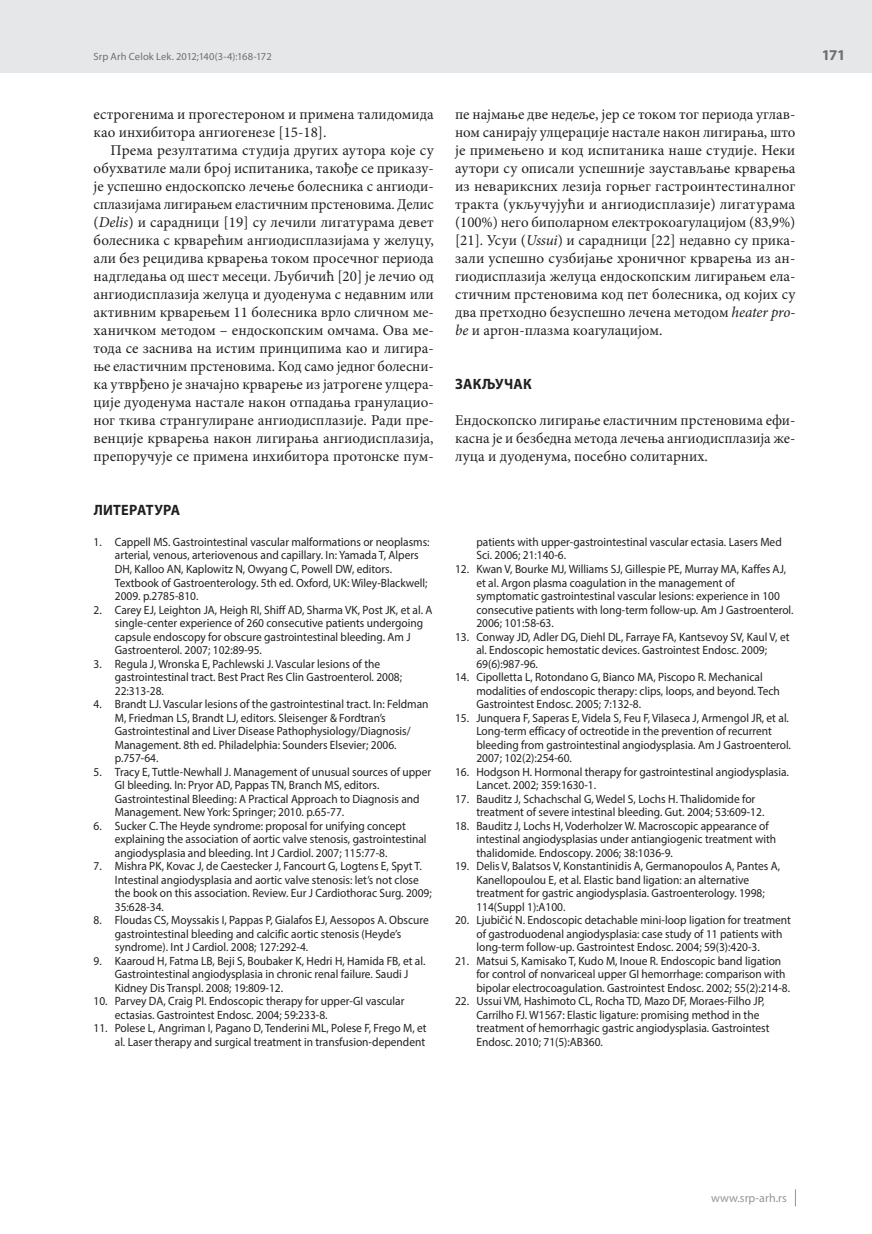
<style>
.page{position:relative;width:872px;height:1234px;background:#fff}
.page>*{position:absolute;margin:0;border:0;box-sizing:border-box;transform-origin:0 0}
.t1{font:15px/18px "Minion Pro";color:#231f20;text-align:justify}
.t2{font:700 15px "Myriad Pro";letter-spacing:.015em;color:#231f20;scale:.95 1}
.t3{font:700 15px "Myriad Pro";color:#6d6e70}
.t4{font:12px/13.5px "Myriad Pro";color:#231f20;scale:.95 1}
.t5{font:12px "Myriad Pro";color:#939598}
.t6{font:10.5px "Myriad Pro";letter-spacing:.01em;color:#6d6e70}
.s1{font-style:italic}
</style>
<div class="page">
<div style="left:0;top:0;width:872px;height:72px;background:#e6e7e8"></div>
<svg style="left:795px;top:1189px;width:1px;height:16px"></svg>
<p class="t6" style="left:94px;top:52px;width:180px">Srp Arh Celok Lek. 2012;140(3-4):168-172</p>
<p class="t1" style="left:94px;top:107px;width:342px">естро ге ни ма и про ге сте ро ном и при ме на та ли до ми да као ин хи би то ра ан ги о ге не зе [15-18].</p>
<p class="t1" style="left:94px;top:143px;width:342px;text-indent:17px">Пре ма ре зул та ти ма сту ди ја дру гих ауто ра ко је су об у хва ти ле ма ли број ис пи та ни ка, та ко ђе се при ка зу&shy;је успе шно ен до скоп ско ле че ње бо ле сни ка с ан ги о ди&shy;спла зи ја ма ли ги ра њем ела стич ним пр сте но ви ма. Де лис (<span class="s1">De lis</span>) и са рад ни ци [19] су ле чи ли ли га ту ра ма де вет бо ле сни ка с кр ва ре ћим ан ги о ди спла зи ја ма у же лу цу, али без ре ци ди ва кр ва ре ња то ком про сеч ног пе ри о да над гле да ња од шест ме се ци. Љу би чић [20] је ле чио од ан ги о ди спла зи ја же лу ца и ду о де ну ма с не дав ним или ак тив ним кр ва ре њем 11 бо ле сни ка вр ло слич ном ме&shy;ха нич ком ме то дом – ен до скоп ским ом ча ма. Ова ме&shy;то да се за сни ва на истим прин ци пи ма као и ли ги ра&shy;ње ела стич ним пр сте но ви ма. Код са мо јед ног бо ле сни&shy;ка утвр ђе но је зна чај но кр ва ре ње из ја тро ге не ул це ра&shy;ци је ду о де ну ма на ста ле на кон от па да ња гра ну ла ци о&shy;ног тки ва стран гу ли ра не ан ги о ди спла зи је. Ра ди пре&shy;вен ци је кр ва ре ња на кон ли ги ра ња ан ги о ди спла зи ја, пре по ру чу је се при ме на ин хи би то ра про тон ске пум-</p>
<p class="t2" style="left:94px;top:504px;width:93px">ЛИТЕРАТУРА</p>
<p class="t4" style="left:115px;top:536px;width:333px;text-indent:-21px">1. Cappell MS. Gastrointestinal vascular malformations or neoplasms: arterial, venous, arteriovenous and capillary. In: Yamada T, Alpers DH, Kalloo AN, Kaplowitz N, Owyang C, Powell DW, editors.<br>Textbook of Gastroenterology. 5th ed. Oxford, UK: Wiley-Blackwell; 2009. p.2785-810.</p>
<p class="t4" style="left:115px;top:604px;width:336px;text-indent:-21px">2. Carey EJ, Leighton JA, Heigh RI, Shiff AD, Sharma VK, Post JK, et al. A single-center experience of 260 consecutive patients undergoing capsule endoscopy for obscure gastrointestinal bleeding. Am J Gastroenterol. 2007; 102:89-95.</p>
<p class="t4" style="left:115px;top:658px;width:304px;text-indent:-21px">3. Regula J, Wronska E, Pachlewski J. Vascular lesions of the gastrointestinal tract. Best Pract Res Clin Gastroenterol. 2008;<br>22:313-28.</p>
<p class="t4" style="left:115px;top:698px;width:332px;text-indent:-21px">4. Brandt LJ. Vascular lesions of the gastrointestinal tract. In: Feldman M, Friedman LS, Brandt LJ, editors. Sleisenger &amp; Fordtran’s Gastrointestinal and Liver Disease Pathophysiology/Diagnosis/ Management. 8th ed. Philadelphia: Sounders Elsevier; 2006. p.757-64.</p>
<p class="t4" style="left:115px;top:766px;width:334px;text-indent:-21px">5. Tracy E, Tuttle-Newhall J. Management of unusual sources of upper GI bleeding. In: Pryor AD, Pappas TN, Branch MS, editors.<br>Gastrointestinal Bleeding: A Practical Approach to Diagnosis and Management. New York: Springer; 2010. p.65-77.</p>
<p class="t4" style="left:115px;top:820px;width:330px;text-indent:-21px">6. Sucker C. The Heyde syndrome: proposal for unifying concept explaining the association of aortic valve stenosis, gastrointestinal angiodysplasia and bleeding. Int J Cardiol. 2007; 115:77-8.</p>
<p class="t4" style="left:115px;top:860px;width:335px;text-indent:-21px">7. Mishra PK, Kovac J, de Caestecker J, Fancourt G, Logtens E, Spyt T.<br>Intestinal angiodysplasia and aortic valve stenosis: let’s not close the book on this association. Review. Eur J Cardiothorac Surg. 2009; 35:628-34.</p>
<p class="t4" style="left:115px;top:914px;width:332px;text-indent:-21px">8. Floudas CS, Moyssakis I, Pappas P, Gialafos EJ, Aessopos A. Obscure gastrointestinal bleeding and calcific aortic stenosis (Heyde’s syndrome). Int J Cardiol. 2008; 127:292-4.</p>
<p class="t4" style="left:115px;top:955px;width:328px;text-indent:-21px">9. Kaaroud H, Fatma LB, Beji S, Boubaker K, Hedri H, Hamida FB, et al.<br>Gastrointestinal angiodysplasia in chronic renal failure. Saudi J<br>Kidney Dis Transpl. 2008; 19:809-12.</p>
<p class="t4" style="left:115px;top:995px;width:306px;text-indent:-21px">10. Parvey DA, Craig PI. Endoscopic therapy for upper-GI vascular ectasias. Gastrointest Endosc. 2004; 59:233-8.</p>
<p class="t4" style="left:94px;top:1022px;width:352px;text-align:right">11. Polese L, Angriman I, Pagano D, Tenderini ML, Polese F, Frego M, et al. Laser therapy and surgical treatment in transfusion-dependent</p>
<p class="t1" style="left:455px;top:107px;width:342px">пе нај ма ње две не де ље, јер се то ком тог пе ри о да углав&shy;ном са ни ра ју ул це ра ци је на ста ле на кон ли ги ра ња, што је при ме ње но и код ис пи та ни ка на ше сту ди је. Не ки ауто ри су опи са ли успе шни је за у ста вља ње кр ва ре ња из не ва рик сних ле зи ја гор њег га стро ин те сти нал ног трак та (укљу чу ју ћи и ан ги о ди спла зи је) ли га ту ра ма (100%) не го би по лар ном елек тро ко а гу ла ци јом (83,9%) [21]. Усуи (<span class="s1">Us sui</span>) и са рад ни ци [22] не дав но су при ка&shy;за ли успе шно су зби ја ње хро нич ног кр ва ре ња из ан&shy;ги о ди спла зи ја же лу ца ен до скоп ским ли ги ра њем ела&shy;стич ним пр сте но ви ма код пет бо ле сни ка, од ко јих су два прет ход но без у спе шно ле че на ме то дом <span class="s1">he a ter pro&shy;be</span> и ар гон-пла зма ко а гу ла ци јом.</p>
<p class="t2" style="left:455px;top:378px;width:82px">ЗАКЉУЧАК</p>
<p class="t1" style="left:455px;top:413px;width:342px">Ен до скоп ско ли ги ра ње ела стич ним пр сте но ви ма ефи&shy;ка сна је и без бед на ме то да ле че ња ан ги о ди спла зи ја же&shy;лу ца и ду о де ну ма, по себ но со ли тар них.</p>
<p class="t4" style="left:476px;top:536px;width:323px">patients with upper-gastrointestinal vascular ectasia. Lasers Med<br>Sci. 2006; 21:140-6.</p>
<p class="t4" style="left:476px;top:563px;width:335px;text-indent:-21px">12. Kwan V, Bourke MJ, Williams SJ, Gillespie PE, Murray MA, Kaffes AJ, et al. Argon plasma coagulation in the management of symptomatic gastrointestinal vascular lesions: experience in 100 consecutive patients with long-term follow-up. Am J Gastroenterol.<br>2006; 101:58-63.</p>
<p class="t4" style="left:476px;top:631px;width:331px;text-indent:-21px">13. Conway JD, Adler DG, Diehl DL, Farraye FA, Kantsevoy SV, Kaul V, et al. Endoscopic hemostatic devices. Gastrointest Endosc. 2009;<br>69(6):987-96.</p>
<p class="t4" style="left:476px;top:671px;width:321px;text-indent:-21px">14. Cipolletta L, Rotondano G, Bianco MA, Piscopo R. Mechanical modalities of endoscopic therapy: clips, loops, and beyond. Tech<br>Gastrointest Endosc. 2005; 7:132-8.</p>
<p class="t4" style="left:476px;top:712px;width:333px;text-indent:-21px">15. Junquera F, Saperas E, Videla S, Feu F, Vilaseca J, Armengol JR, et al.<br>Long-term efficacy of octreotide in the prevention of recurrent bleeding from gastrointestinal angiodysplasia. Am J Gastroenterol.<br>2007; 102(2):254-60.</p>
<p class="t4" style="left:476px;top:766px;width:330px;text-indent:-21px">16. Hodgson H. Hormonal therapy for gastrointestinal angiodysplasia.<br>Lancet. 2002; 359:1630-1.</p>
<p class="t4" style="left:476px;top:793px;width:305px;text-indent:-21px">17. Bauditz J, Schachschal G, Wedel S, Lochs H. Thalidomide for treatment of severe intestinal bleeding. Gut. 2004; 53:609-12.</p>
<p class="t4" style="left:476px;top:820px;width:317px;text-indent:-21px">18. Bauditz J, Lochs H, Voderholzer W. Macroscopic appearance of intestinal angiodysplasias under antiangiogenic treatment with thalidomide. Endoscopy. 2006; 38:1036-9.</p>
<p class="t4" style="left:476px;top:860px;width:321px;text-indent:-21px">19. Delis V, Balatsos V, Konstantinidis A, Germanopoulos A, Pantes A, Kanellopoulou E, et al. Elastic band ligation: an alternative treatment for gastric angiodysplasia. Gastroenterology. 1998; 114(Suppl 1):A100.</p>
<p class="t4" style="left:476px;top:914px;width:333px;text-indent:-21px">20. Ljubičić N. Endoscopic detachable mini-loop ligation for treatment of gastroduodenal angiodysplasia: case study of 11 patients with long-term follow-up. Gastrointest Endosc. 2004; 59(3):420-3.</p>
<p class="t4" style="left:476px;top:955px;width:332px;text-indent:-21px">21. Matsui S, Kamisako T, Kudo M, Inoue R. Endoscopic band ligation for control of nonvariceal upper GI hemorrhage: comparison with bipolar electrocoagulation. Gastrointest Endosc. 2002; 55(2):214-8.</p>
<p class="t4" style="left:476px;top:995px;width:310px;text-indent:-21px">22. Ussui VM, Hashimoto CL, Rocha TD, Mazo DF, Moraes-Filho JP, Carrilho FJ. W1567: Elastic ligature: promising method in the treatment of hemorrhagic gastric angiodysplasia. Gastrointest Endosc. 2010; 71(5):AB360.</p>
<p class="t3" style="left:822px;top:49px;width:25px">171</p>
<p class="t5" style="left:711px;top:1192px;width:77px">www.srp-arh.rs</p>
</div>
